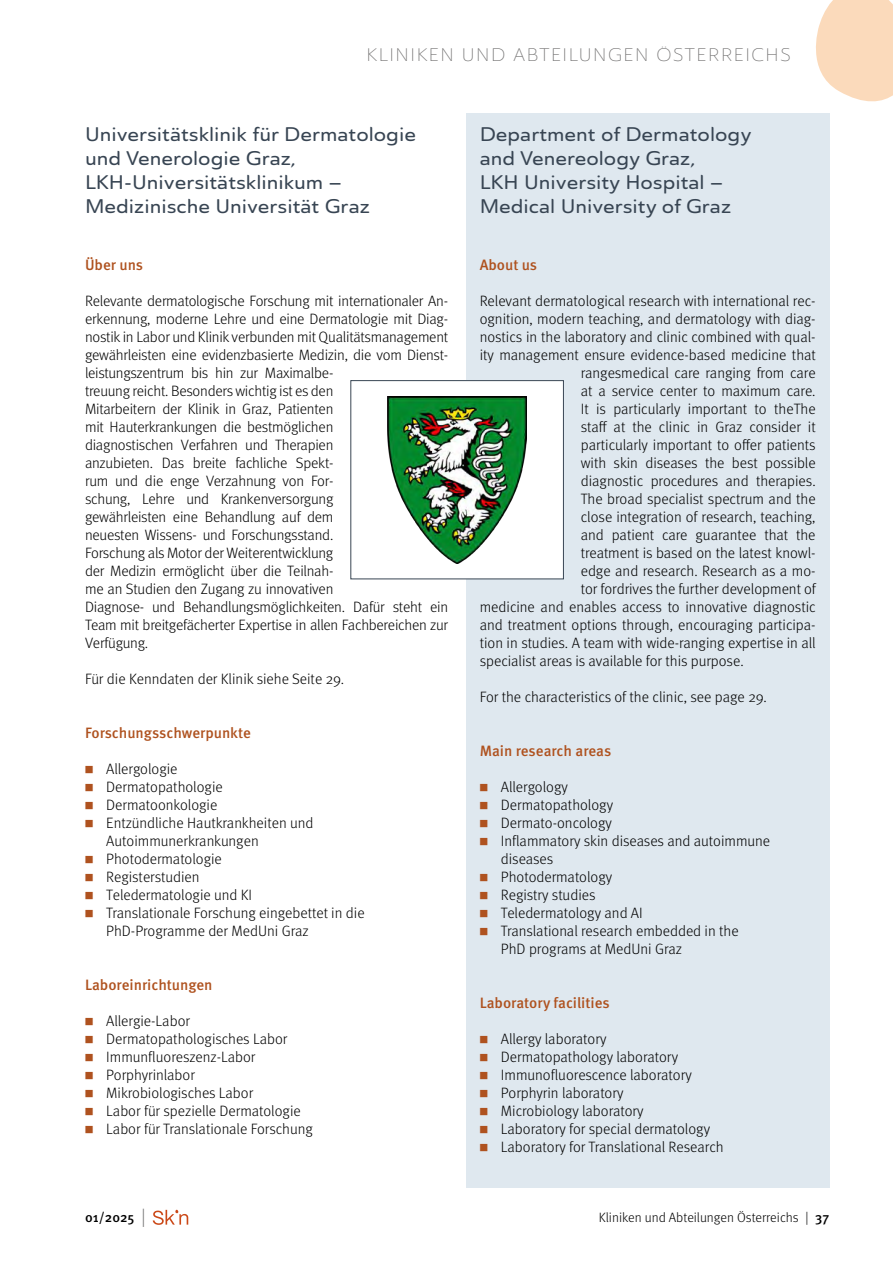
<style>
.page{position:relative;width:893px;height:1263px;background:#fff}
.page>*{position:absolute;margin:0;border:0;box-sizing:border-box;transform-origin:0 0}
.Beitragstitel{font:500 expanded 19.5px/24px "Ainslie Sans";color:#384553}
.Beitragstitel_ENG{font:500 expanded 19.5px/24px "Ainslie Sans";color:#384553}
.t1{font:300 expanded 18px "Ainslie Sans";letter-spacing:.05em;color:#706f6f}
.Text{font:300 15px/18px "Meta Pro";letter-spacing:-.015em;color:#000}
.Text_ENG{font:300 15px "Meta Pro";color:#000}
.Liste_ENG{font:300 15px/18px "Meta Pro";color:#000}
.Überschrift{font:500 15px "Meta Pro";color:#af521f}
.t2{font:300 13.5px "Meta Pro";color:#000}
.t3{font:500 13.5px "Meta Pro";color:#000}
.s1{font-size:9.75px;color:#af521f}
.s2{font-weight:300;font-size:18.9px;color:#706f6f}
.s3{font-weight:500}
</style>
<div class="page">
<svg style="left:816px;top:0;width:77px;height:102px"></svg>
<svg style="left:153px;top:1210px;width:35px;height:15px"></svg>
<div style="left:466px;top:114px;width:363px;height:1074px;background:#dfe8ef"></div>
<div style="left:351px;top:381px;width:212px;height:198px;background:#fff"></div>
<img style="left:388px;top:397px;width:138px;height:167px">
<div style="left:350px;top:380px;width:214px;height:199px;border:1px solid #384553"></div>
<p class="t1" style="left:366px;top:44px;width:63px">KLINIKEN</p>
<p class="t1" style="left:461px;top:44px;width:132px">UN D ABTEILUNGEN</p>
<p class="t1" style="left:656px;top:44px;width:109px">ÖSTERREICHS</p>
<p class="Beitragstitel" style="left:85px;top:122px;width:332px">Universitätsklinik für Dermatologie und Venerologie Graz,<br>LKH-Universitätsklinikum –<br>Medizinische Universität Graz</p>
<p class="Überschrift" style="left:85px;top:253px;width:60px">Über uns</p>
<p class="Text" style="left:85px;top:291px;width:365px">Relevante dermatologische Forschung mit internationaler An&shy;erkennung, moderne Lehre und eine Dermatologie mit Diag&shy;nostik in Labor und Klinik verbunden mit Qualitätsmanagement gewährleisten eine evidenzbasierte Medizin, die vom Dienst&shy;leistungszentrum bis hin zur Maximalbe-<br>treuung reicht. Besonders wichtig ist es den<br>Mitarbeitern der Klinik in Graz, Patienten<br>mit Hauterkrankungen die bestmöglichen<br>diagnostischen Verfahren und Therapien<br>anzubieten. Das breite fachliche Spekt-<br>rum und die enge Verzahnung von For-<br>schung, Lehre und Krankenversorgung<br>gewährleisten eine Behandlung auf dem<br>neuesten Wissens- und Forschungsstand.<br>Forschung als Motor der Weiterentwicklung<br>der Medizin ermöglicht über die Teilnah-<br>me an Studien den Zugang zu innovativen<br>Diagnose- und Behandlungsmöglichkeiten. Dafür steht ein Team mit breitgefächerter Expertise in allen Fachbereichen zur Verfügung.</p>
<p class="Text" style="left:85px;top:669px;width:261px">Für die Kenndaten der Klinik siehe Seite 29.</p>
<p class="Überschrift" style="left:85px;top:721px;width:167px">Forschungsschwerpunkte</p>
<p class="Text" style="left:85px;top:759px;width:94px"><span class="s1">■</span> Allergologie</p>
<p class="Text" style="left:85px;top:777px;width:139px"><span class="s1">■</span> Dermatopathologie</p>
<p class="Text" style="left:85px;top:795px;width:134px"><span class="s1">■</span> Dermatoonkologie</p>
<p class="Text" style="left:106px;top:813px;width:209px;text-indent:-21px"><span class="s1">■</span> Entzündliche Hautkrankheiten und<br>Autoimmunerkrankungen</p>
<p class="Text" style="left:85px;top:849px;width:138px"><span class="s1">■</span> Photodermatologie</p>
<p class="Text" style="left:85px;top:867px;width:116px"><span class="s1">■</span> Registerstudien</p>
<p class="Text" style="left:85px;top:885px;width:169px"><span class="s1">■</span> Teledermatologie und KI</p>
<p class="Text" style="left:106px;top:903px;width:260px;text-indent:-21px"><span class="s1">■</span> Translationale Forschung eingebettet in die<br>PhD-Programme der MedUni Graz</p>
<p class="Überschrift" style="left:85px;top:973px;width:129px">Laboreinrichtungen</p>
<p class="Text" style="left:85px;top:1011px;width:106px"><span class="s1">■</span> Allergie-Labor</p>
<p class="Text" style="left:85px;top:1029px;width:204px"><span class="s1">■</span> Dermatopathologisches Labor</p>
<p class="Text" style="left:85px;top:1047px;width:172px"><span class="s1">■</span> Immunfluoreszenz-Labor</p>
<p class="Text" style="left:85px;top:1065px;width:111px"><span class="s1">■</span> Porphyrinlabor</p>
<p class="Text" style="left:85px;top:1083px;width:170px"><span class="s1">■</span> Mikrobiologisches Labor</p>
<p class="Text" style="left:85px;top:1101px;width:217px"><span class="s1">■</span> Labor für spezielle Dermatologie</p>
<p class="Text" style="left:85px;top:1119px;width:229px"><span class="s1">■</span> Labor für Translationale Forschung</p>
<p class="t3" style="left:85px;top:1206px;width:62px">01/2025 <span class="s2">|</span></p>
<p class="Beitragstitel_ENG" style="left:480px;top:122px;width:273px">Department of Dermatology and Venereology Graz,<br>LKH University Hospital –<br>Medical University of Graz</p>
<p class="Überschrift" style="left:480px;top:253px;width:59px">About us</p>
<p class="Text_ENG" style="left:480px;top:290px;width:337px">Relevant dermatological research with international rec-</p>
<p class="Text_ENG" style="left:480px;top:308px;width:337px">ognition, modern teaching, and dermatology with diag-</p>
<p class="Text_ENG" style="left:480px;top:326px;width:337px">nostics in the laboratory and clinic combined with qual-</p>
<p class="Text_ENG" style="left:480px;top:344px;width:338px">ity management ensure evidence-based medicine that</p>
<p class="Text_ENG" style="left:581px;top:362px;width:236px">rangesmedical care ranging from care</p>
<p class="Text_ENG" style="left:581px;top:380px;width:236px">at a service center to maximum care.</p>
<p class="Text_ENG" style="left:581px;top:398px;width:236px">It is particularly important to theThe</p>
<p class="Text_ENG" style="left:581px;top:416px;width:236px">staff at the clinic in Graz consider it</p>
<p class="Text_ENG" style="left:581px;top:434px;width:236px">particularly important to offer patients</p>
<p class="Text_ENG" style="left:581px;top:452px;width:236px">with skin diseases the best possible</p>
<p class="Text_ENG" style="left:581px;top:470px;width:236px">diagnostic procedures and therapies.</p>
<p class="Text_ENG" style="left:581px;top:488px;width:236px">The broad specialist spectrum and the</p>
<p class="Text_ENG" style="left:581px;top:506px;width:236px">close integration of research, teaching,</p>
<p class="Text_ENG" style="left:581px;top:524px;width:236px">and patient care guarantee that the</p>
<p class="Text_ENG" style="left:581px;top:542px;width:236px">treatment is based on the latest knowl-</p>
<p class="Text_ENG" style="left:581px;top:560px;width:236px">edge and research. Research as a mo-</p>
<p class="Text_ENG" style="left:581px;top:578px;width:236px">tor fordrives the further development of</p>
<p class="Text_ENG" style="left:480px;top:596px;width:338px">medicine and enables access to innovative diagnostic</p>
<p class="Text_ENG" style="left:480px;top:614px;width:337px">and treatment options through, encouraging participa-</p>
<p class="Text_ENG" style="left:480px;top:632px;width:338px">tion in studies. A team with wide-ranging expertise in all</p>
<p class="Text_ENG" style="left:480px;top:650px;width:265px">specialist areas is available for this purpose.</p>
<p class="Text_ENG" style="left:480px;top:686px;width:289px">For the characteristics of the clinic, see page 29.</p>
<p class="Überschrift" style="left:480px;top:739px;width:133px">Main research areas</p>
<p class="Liste_ENG" style="left:480px;top:777px;width:90px"><span class="s1">■</span> Allergology</p>
<p class="Liste_ENG" style="left:480px;top:795px;width:135px"><span class="s1">■</span> Dermatopathology</p>
<p class="Liste_ENG" style="left:480px;top:813px;width:134px"><span class="s1">■</span> Dermato-oncology</p>
<p class="Liste_ENG" style="left:501px;top:831px;width:271px;text-indent:-21px"><span class="s1">■</span> Inflammatory skin diseases and autoimmune diseases</p>
<p class="Liste_ENG" style="left:480px;top:867px;width:134px"><span class="s1">■</span> Photodermatology</p>
<p class="Liste_ENG" style="left:480px;top:885px;width:117px"><span class="s1">■</span> Registry studies</p>
<p class="Liste_ENG" style="left:480px;top:903px;width:164px"><span class="s1">■</span> Teledermatology and AI</p>
<p class="Liste_ENG" style="left:501px;top:921px;width:239px;text-indent:-21px"><span class="s1">■</span> Translational research embedded in the<br>PhD programs at MedUni Graz</p>
<p class="Überschrift" style="left:480px;top:991px;width:132px">Laboratory facilities</p>
<p class="Liste_ENG" style="left:480px;top:1029px;width:128px"><span class="s1">■</span> Allergy laboratory</p>
<p class="Liste_ENG" style="left:480px;top:1047px;width:200px"><span class="s1">■</span> Dermatopathology laboratory</p>
<p class="Liste_ENG" style="left:480px;top:1065px;width:214px"><span class="s1">■</span> Immunofluorescence laboratory</p>
<p class="Liste_ENG" style="left:480px;top:1083px;width:145px"><span class="s1">■</span> Porphyrin laboratory</p>
<p class="Liste_ENG" style="left:480px;top:1101px;width:166px"><span class="s1">■</span> Microbiology laboratory</p>
<p class="Liste_ENG" style="left:480px;top:1119px;width:232px"><span class="s1">■</span> Laboratory for special dermatology</p>
<p class="Liste_ENG" style="left:480px;top:1137px;width:245px"><span class="s1">■</span> Laboratory for Translational Research</p>
<p class="t2" style="left:599px;top:1208px;width:232px">Kliniken und Abteilungen Österreichs | <span class="s3">37</span></p>
</div>
